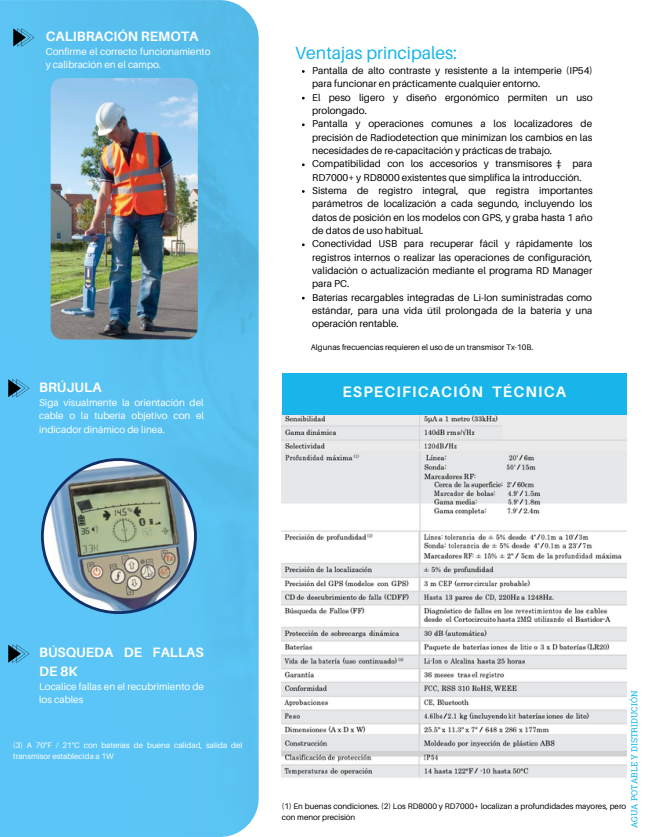
<style>
.page{position:relative;width:648px;height:837px;background:#fff}
.page>*{position:absolute;margin:0;border:0;box-sizing:border-box;transform-origin:0 0}
.t1{font:17.6px "Aileron";color:#17b5e9}
.t2{font:700 15.2px "Aileron";letter-spacing:.075em;color:#fff}
.t3{font:700 13.6px/18.4px "Aileron";color:#fff}
.t4{font:10px/13.2px "Aileron";color:#000}
.t5{font:10px/13.2px "Aileron";color:#fff}
.t6{font:8.4px "Roboto Slab";color:#17b5e9}
.t7{font:8px/10.8px "Aileron";color:#000}
.t8{font:8px/10.8px "Aileron";color:#fff}
</style>
<div class="page">
<img style="left:0;top:0;width:259px;height:837px">
<img style="left:51px;top:78px;width:147px;height:262px;border-radius:12px">
<img style="left:41px;top:458px;width:156px;height:156px">
<img style="left:282px;top:414px;width:345px;height:364px">
<svg style="left:8px;top:645px;width:21px;height:18px"></svg>
<div style="left:282px;top:373px;width:345px;height:41px;background:#17b5e9"></div>
<svg style="left:8px;top:379px;width:21px;height:18px"></svg>
<svg style="left:13px;top:28px;width:21px;height:18px"></svg>
<h3 class="t3" style="left:46px;top:27px;width:154px">CALIBRACIÓN REMOTA</h3>
<p class="t5" style="left:46px;top:45px;width:166px">Confirme el correcto funcionamiento y calibración en el campo.</p>
<h3 class="t3" style="left:39px;top:378px;width:64px">BRÚJULA</h3>
<p class="t5" style="left:39px;top:396px;width:166px;text-align:justify">Siga visualmente la orientación del cable o la tubería objetivo con el indicador diná mico de línea.</p>
<h1 class="t1" style="left:295px;top:42px;width:163px">Ventajas principales:</h1>
<p class="t4" style="left:312px;top:64px;width:282px">Pantalla de alto contraste y resistente a la intemperie (IP54) para funcionar en prácticamente cualquier entorno.<br>El peso ligero y diseño ergonómico permiten un uso prolongado.<br>Pantalla y operaciones comunes a los localizadores de precisión de Radiodetection que minimizan los cambios en las necesidades de re-capacitación y prácticas de trabajo.<br>Compatibilidad con los accesorios y transmisores ‡ para RD7000+ y RD8000 existentes que simplifica la introducción.<br>Sistema de registro integral, que registra importantes pará metros de localización a cada segundo, incluyendo los datos de posición en los modelos con GPS, y graba hasta 1 año de datos de uso habitual.<br>Conectividad USB para recuperar fácil y rá pidamente los registros internos o realizar las operaciones de configuración, validación o actualización mediante el programa RD Manager para PC.<br>Baterías recargables integradas de Li-Ion suministradas como está ndar, para una vida útil prolongada de la batería y una operación rentable.</p>
<p class="t7" style="left:311px;top:342px;width:224px">Algunas frecuencias requieren el uso de un transmisor Tx-10B.</p>
<h2 class="t2" style="left:342px;top:382px;width:225px">ESPECIFICACIÓN TÉCNICA</h2>
<h3 class="t3" style="left:39px;top:643px;width:166px">BÚSQUEDA DE FALLAS<br>DE 8K</h3>
<p class="t5" style="left:39px;top:679px;width:166px">Localice fallas en el recubrimiento de los cables</p>
<p class="t8" style="left:13px;top:740px;width:231px">(3) A 70°F / 21°C con baterías de buena calidad, salida del transmisor establecida a 1W</p>
<p class="t6" style="left:629px;top:828px;width:139px;rotate:-90deg">AGUA POTABLE Y DISTRIDUCIÓN</p>
<p class="t7" style="left:282px;top:801px;width:346px">(1) En buenas condiciones. (2) Los RD8000 y RD7000+ localizan a profundidades mayores, pero con menor precisión</p>
</div>
